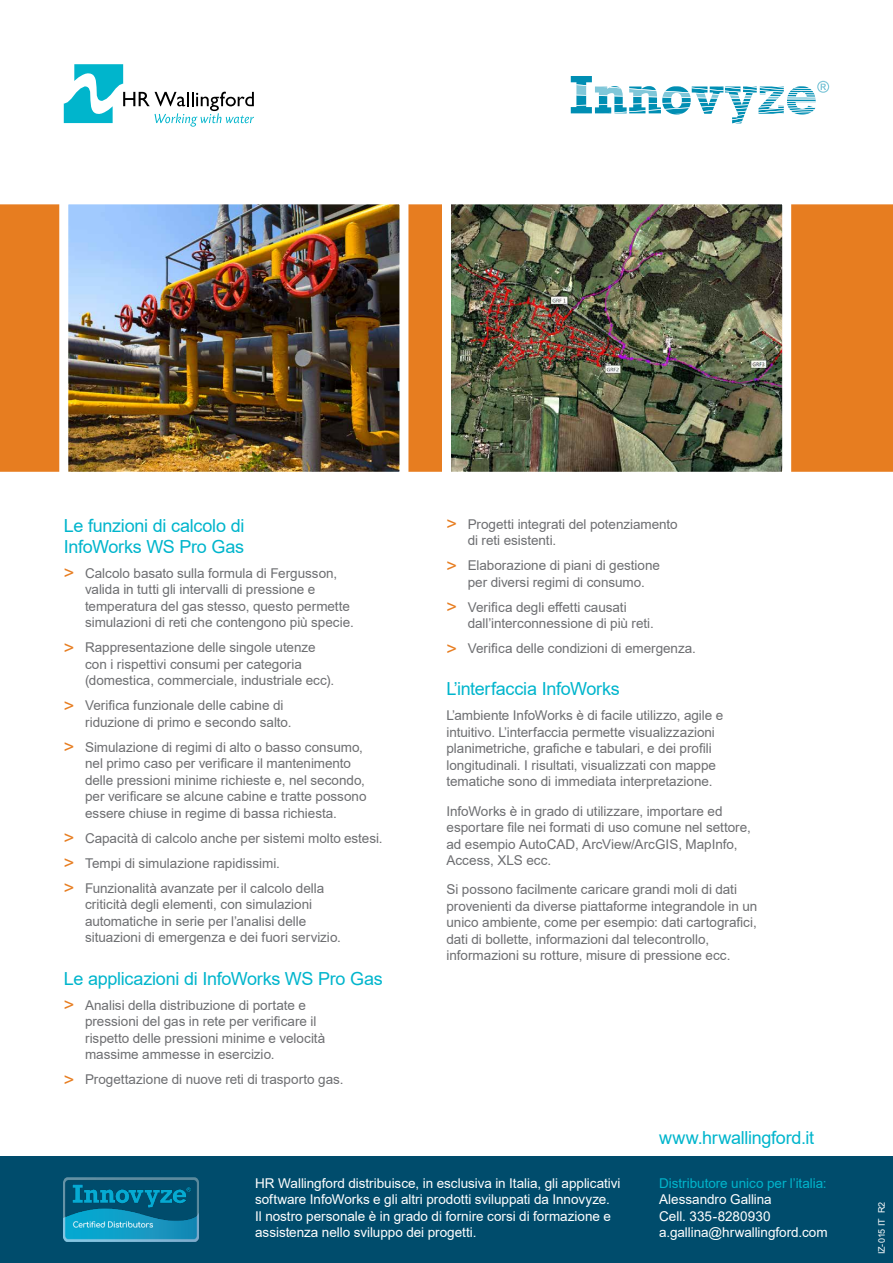
<style>
.page{position:relative;width:893px;height:1263px;background:#fff}
.page>*{position:absolute;margin:0;border:0;box-sizing:border-box;transform-origin:0 0}
.t1{font:18px/21px "Arial";letter-spacing:-.015em;color:#00b5cc}
.t2{font:13.5px/16.5px "Arial";letter-spacing:-.005em;color:#6d6e71}
.t3{font:13.5px/16.5px "Arial";letter-spacing:-.005em;color:#fff}
.t4{font:13.5px "Arial";letter-spacing:-.005em;color:#00b5cc}
.t5{font:9px "Arial";letter-spacing:.01em;color:#fff}
.s1{font-size:18px;color:#e77d20}
</style>
<div class="page">
<div style="left:0;top:204px;width:893px;height:268px;background:#e77d20"></div>
<svg style="left:571px;top:76px;width:258px;height:47px"></svg>
<svg style="left:64px;top:64px;width:190px;height:63px"></svg>
<div style="left:0;top:1157px;width:893px;height:106px;background:#004c6c"></div>
<img style="left:64px;top:1178px;width:135px;height:64px">
<img style="left:452px;top:205px;width:329px;height:266px">
<div style="left:442px;top:195px;width:349px;height:286px;border:9px solid #fff"></div>
<img style="left:69px;top:205px;width:329px;height:266px">
<div style="left:59px;top:195px;width:349px;height:286px;border:9px solid #fff"></div>
<h1 class="t1" style="left:64px;top:515px;width:182px">Le funzioni di calcolo di<br>InfoWorks WS Pro Gas</h1>
<p class="t2" style="left:85px;top:565px;width:270px;text-indent:-21px"><span class="s1">&gt;</span> Calcolo basato sulla formula di Fergusson, valida in tutti gli intervalli di pressione e temperatura del gas stesso, questo permette simulazioni di reti che contengono più specie.</p>
<p class="t2" style="left:85px;top:639px;width:251px;text-indent:-21px"><span class="s1">&gt;</span> Rappresentazione delle singole utenze con i rispettivi consumi per categoria (domestica, commerciale, industriale ecc).</p>
<p class="t2" style="left:85px;top:697px;width:208px;text-indent:-21px"><span class="s1">&gt;</span> Verifica funzionale delle cabine di riduzione di primo e secondo salto.</p>
<p class="t2" style="left:85px;top:739px;width:283px;text-indent:-21px"><span class="s1">&gt;</span> Simulazione di regimi di alto o basso consumo, nel primo caso per verificare il mantenimento delle pressioni minime richieste e, nel secondo, per verificare se alcune cabine e tratte possono essere chiuse in regime di bassa richiesta.</p>
<p class="t2" style="left:64px;top:826px;width:320px;line-height:25px"><span class="s1">&gt;</span> Capacità di calcolo anche per sistemi molto estesi. <span class="s1">&gt;</span> Tempi di simulazione rapidissimi.<br><span class="s1">&gt;</span> Funzionalità avanzate per il calcolo della</p>
<p class="t2" style="left:85px;top:896px;width:257px">criticità degli elementi, con simulazioni automatiche in serie per l’analisi delle situazioni di emergenza e dei fuori servizio.</p>
<h1 class="t1" style="left:64px;top:968px;width:320px">Le applicazioni di InfoWorks WS Pro Gas</h1>
<p class="t2" style="left:85px;top:997px;width:242px;text-indent:-21px"><span class="s1">&gt;</span> Analisi della distribuzione di portate e pressioni del gas in rete per verificare il rispetto delle pressioni minime e velocità massime ammesse in esercizio.</p>
<p class="t2" style="left:64px;top:1071px;width:281px"><span class="s1">&gt;</span> Progettazione di nuove reti di trasporto gas.</p>
<p class="t2" style="left:468px;top:515px;width:211px;text-indent:-21px"><span class="s1">&gt;</span> Progetti integrati del potenziamento di reti esistenti.</p>
<p class="t2" style="left:446px;top:557px;width:215px;text-align:center"><span class="s1">&gt;</span> Elaborazione di piani di gestione per diversi regimi di consumo.</p>
<p class="t2" style="left:468px;top:599px;width:188px;text-indent:-21px"><span class="s1">&gt;</span> Verifica degli effetti causati dall’interconnessione di più reti.</p>
<p class="t2" style="left:446px;top:640px;width:251px"><span class="s1">&gt;</span> Verifica delle condizioni di emergenza.</p>
<h1 class="t1" style="left:446px;top:678px;width:175px">L’interfaccia InfoWorks</h1>
<p class="t2" style="left:446px;top:707px;width:278px">L’ambiente InfoWorks è di facile utilizzo, agile e intuitivo. L’interfaccia permette visualizzazioni planimetriche, grafiche e tabulari, e dei profili longitudinali. I risultati, visualizzati con mappe tematiche sono di immediata interpretazione.</p>
<p class="t2" style="left:446px;top:803px;width:306px">InfoWorks è in grado di utilizzare, importare ed esportare file nei formati di uso comune nel settore, ad esempio AutoCAD, ArcView/ArcGIS, MapInfo, Access, XLS ecc.</p>
<p class="t2" style="left:446px;top:881px;width:312px">Si possono facilmente caricare grandi moli di dati provenienti da diverse piattaforme integrandole in un unico ambiente, come per esempio: dati cartografici, dati di bollette, informazioni dal telecontrollo, informazioni su rotture, misure di pressione ecc.</p>
<h1 class="t1" style="left:659px;top:1127px;width:157px">www.hrwallingford.it</h1>
<p class="t3" style="left:255px;top:1175px;width:367px">HR Wallingford distribuisce, in esclusiva in Italia, gli applicativi software InfoWorks e gli altri prodotti sviluppati da Innovyze.<br>Il nostro personale è in grado di fornire corsi di formazione e assistenza nello sviluppo dei progetti.</p>
<p class="t4" style="left:659px;top:1174px;width:169px">Distributore unico per l’italia:</p>
<p class="t3" style="left:659px;top:1191px;width:170px">Alessandro Gallina<br>Cell. 335-8280930 a.gallina@hrwallingford.com</p>
<p class="t5" style="left:875px;top:1254px;width:54px;rotate:-90deg">IZ-015 IT R2</p>
</div>
